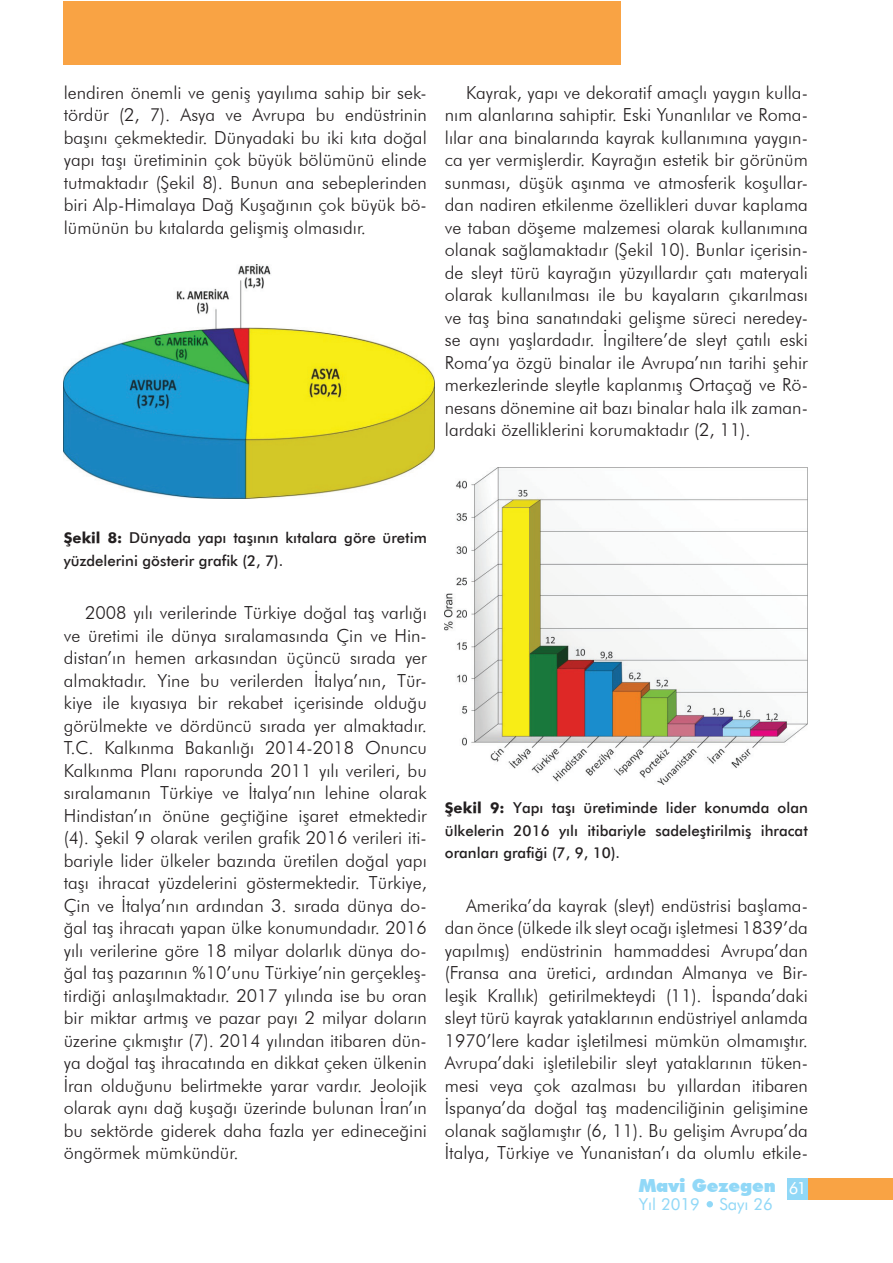
<style>
.page{position:relative;width:893px;height:1263px;background:#fff}
.page>*{position:absolute;margin:0;border:0;box-sizing:border-box;transform-origin:0 0}
.t1{font:300 18px/22.5px "Futura BT";color:#231f20;text-align:justify}
.t2{font:900 18px "Futura BT";color:#91d8f7}
.t3{font:16.5px "Futura BT";color:#91d8f7}
.t4{font:16.5px "Futura BT";color:#fff}
.t5{font:500 15px/22.5px "Futura BT";color:#231f20}
.s1{font-family:"Futura Md BT Bold";font-weight:400}
</style>
<div class="page">
<div style="left:64px;top:1px;width:557px;height:64px;background:#f9a344"></div>
<div style="left:787px;top:1178px;width:63px;height:21px;background:#91d8f7"></div>
<div style="left:808px;top:1178px;width:85px;height:21px;background:#f9a344"></div>
<svg style="left:707px;top:1201px;width:6px;height:6px"></svg>
<img style="left:64px;top:265px;width:371px;height:233px">
<img style="left:445px;top:467px;width:363px;height:318px">
<p class="t1" style="left:64px;top:81px;width:365px">lendiren önemli ve geniş yayılıma sahip bir sek&shy;tördür (2, 7). Asya ve Avrupa bu endüstrinin başını çekmektedir. Dünyadaki bu iki kıta doğal yapı taşı üretiminin çok büyük bölümünü elinde tutmaktadır (Şekil 8). Bunun ana sebeplerinden biri Alp-Himalaya Dağ Kuşağının çok büyük bö&shy;lümünün bu kıtalarda gelişmiş olmasıdır.</p>
<p class="t1" style="left:445px;top:81px;width:365px;text-indent:21px">Kayrak, yapı ve dekoratif amaçlı yaygın kulla&shy;nım alanlarına sahiptir. Eski Yunanlılar ve Roma&shy;lılar ana binalarında kayrak kullanımına yaygın&shy;ca yer vermişlerdir. Kayrağın estetik bir görünüm sunması, düşük aşınma ve atmosferik koşullar&shy;dan nadiren etkilenme özellikleri duvar kaplama ve taban döşeme malzemesi olarak kullanımına olanak sağlamaktadır (Şekil 10). Bunlar içerisin&shy;de sleyt türü kayrağın yüzyıllardır çatı materyali olarak kullanılması ile bu kayaların çıkarılması ve taş bina sanatındaki gelişme süreci neredey&shy;se aynı yaşlardadır. İngiltere’de sleyt çatılı eski Roma’ya özgü binalar ile Avrupa’nın tarihi şehir merkezlerinde sleytle kaplanmış Ortaçağ ve Rö&shy;nesans dönemine ait bazı binalar hala ilk zaman&shy;lardaki özelliklerini korumaktadır (2, 11).</p>
<p class="t5" style="left:64px;top:527px;width:365px"><span class="s1">Şekil 8:</span> Dünyada yapı taşının kıtalara göre üretim yüzdelerini gösterir grafik (2, 7).</p>
<p class="t1" style="left:64px;top:601px;width:365px;text-indent:21px">2008 yılı verilerinde Türkiye doğal taş varlığı ve üretimi ile dünya sıralamasında Çin ve Hin&shy;distan’ın hemen arkasından üçüncü sırada yer almaktadır. Yine bu verilerden İtalya’nın, Tür&shy;kiye ile kıyasıya bir rekabet içerisinde olduğu görülmekte ve dördüncü sırada yer almaktadır.<br>T.C. Kalkınma Bakanlığı 2014-2018 Onuncu Kalkınma Planı raporunda 2011 yılı verileri, bu sıralamanın Türkiye ve İtalya’nın lehine olarak Hindistan’ın önüne geçtiğine işaret etmektedir (4). Şekil 9 olarak verilen grafik 2016 verileri iti&shy;bariyle lider ülkeler bazında üretilen doğal yapı taşı ihracat yüzdelerini göstermektedir. Türkiye, Çin ve İtalya’nın ardından 3. sırada dünya do&shy;ğal taş ihracatı yapan ülke konumundadır. 2016 yılı verilerine göre 18 milyar dolarlık dünya do&shy;ğal taş pazarının %10’unu Türkiye’nin gerçekleş&shy;tirdiği anlaşılmaktadır. 2017 yılında ise bu oran bir miktar artmış ve pazar payı 2 milyar doların üzerine çıkmıştır (7). 2014 yılından itibaren dün&shy;ya doğal taş ihracatında en dikkat çeken ülkenin İran olduğunu belirtmekte yarar vardır. Jeolojik olarak aynı dağ kuşağı üzerinde bulunan İran’ın bu sektörde giderek daha fazla yer edineceğini öngörmek mümkündür.</p>
<p class="t5" style="left:445px;top:797px;width:365px;text-align:justify"><span class="s1">Şekil 9:</span> Yapı taşı üretiminde lider konumda olan ülkelerin 2016 yılı itibariyle sadeleştirilmiş ihracat oranları grafiği (7, 9, 10).</p>
<p class="t1" style="left:445px;top:894px;width:365px;text-indent:21px">Amerika’da kayrak (sleyt) endüstrisi başlama&shy;dan önce (ülkede ilk sleyt ocağı işletmesi 1839’da yapılmış) endüstrinin hammaddesi Avrupa’dan (Fransa ana üretici, ardından Almanya ve Bir&shy;leşik Krallık) getirilmekteydi (11). İspanda’daki sleyt türü kayrak yataklarının endüstriyel anlamda 1970’lere kadar işletilmesi mümkün olmamıştır.<br>Avrupa’daki işletilebilir sleyt yataklarının tüken&shy;mesi veya çok azalması bu yıllardan itibaren İspanya’da doğal taş madenciliğinin gelişimine olanak sağlamıştır (6, 11). Bu gelişim Avrupa’da İtalya, Türkiye ve Yunanistan’ı da olumlu etkile-</p>
<p class="t2" style="left:639px;top:1174px;width:139px">Mavi Gezegen</p>
<p class="t3" style="left:639px;top:1194px;width:136px">Yıl 2019 Sayı 26</p>
<p class="t4" style="left:789px;top:1178px;width:19px">61</p>
</div>
